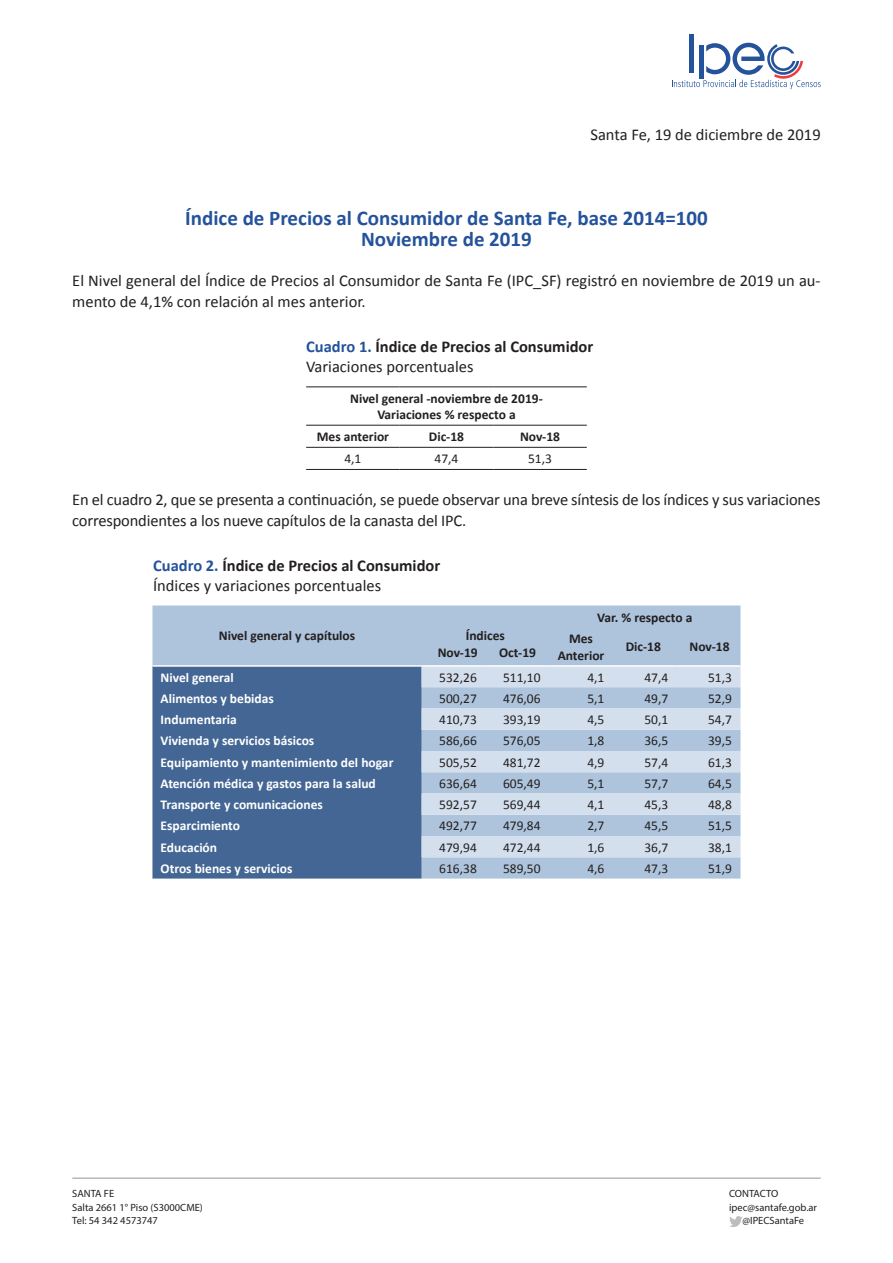
<style>
.page{position:relative;width:893px;height:1263px;background:#fff}
.page>*{position:absolute;margin:0;border:0;box-sizing:border-box;transform-origin:0 0}
.Título{font:700 21px "Calibri";color:#24529b}
.Texto{font:16.5px/21px "Calibri";letter-spacing:-.01em;color:#231f20}
.Cuadros{font:700 16.5px "Calibri";color:#231f20}
.Cuadros-2{font:16.5px "Calibri";color:#231f20}
.Fecha{font:16.5px "Calibri";color:#231f20}
.t1{font:13.5px "Calibri";color:#231f20}
.t2{font:700 13.5px "Calibri";color:#fff}
.t3{font:700 13.5px/16.2px "Calibri";color:#231f20;text-align:center}
.Normal__Web{font:10.5px "Myriad Pro";color:#231f20}
.s1{color:#24529b}
</style>
<div class="page">
<hr style="left:689px;top:34px;width:4px;height:39px;background:#24529b">
<svg style="left:672px;top:43px;width:149px;height:46px"></svg>
<svg style="left:729px;top:1216px;width:13px;height:11px"></svg>
<hr style="left:72px;top:1178px;width:749px;height:1px;background:#939598">
<hr style="left:306px;top:386px;width:94px;height:1px;background:#231f20">
<hr style="left:400px;top:386px;width:93px;height:1px;background:#231f20">
<hr style="left:493px;top:386px;width:94px;height:1px;background:#231f20">
<hr style="left:306px;top:425px;width:94px;height:1px;background:#231f20">
<hr style="left:400px;top:425px;width:93px;height:1px;background:#231f20">
<hr style="left:493px;top:425px;width:94px;height:1px;background:#231f20">
<hr style="left:306px;top:447px;width:94px;height:1px;background:#231f20">
<hr style="left:400px;top:447px;width:93px;height:1px;background:#231f20">
<hr style="left:493px;top:447px;width:94px;height:1px;background:#231f20">
<hr style="left:306px;top:469px;width:94px;height:1px;background:#231f20">
<hr style="left:400px;top:469px;width:93px;height:1px;background:#231f20">
<hr style="left:493px;top:469px;width:94px;height:1px;background:#231f20">
<div style="left:152px;top:605px;width:588px;height:273px;background:#aec4dc"></div>
<div style="left:152px;top:667px;width:270px;height:211px;background:#436694"></div>
<svg style="left:422px;top:667px;width:318px;height:190px;background:#c3d3e5"></svg>
<hr style="left:152px;top:665px;width:270px;height:2px;background:#fff">
<hr style="left:422px;top:665px;width:63px;height:2px;background:#fff">
<hr style="left:485px;top:665px;width:64px;height:2px;background:#fff">
<hr style="left:549px;top:665px;width:64px;height:2px;background:#fff">
<hr style="left:613px;top:665px;width:64px;height:2px;background:#fff">
<hr style="left:677px;top:665px;width:63px;height:2px;background:#fff">
<p class="Fecha" style="left:590px;top:124px;width:232px">Santa Fe, 19 de diciembre de 2019</p>
<p class="Título" style="left:185px;top:204px;width:524px">Índice de Precios al Consumidor de Santa Fe, base 2014=100</p>
<p class="Título" style="left:361px;top:225px;width:172px">Noviembre de 2019</p>
<p class="Texto" style="left:72px;top:270px;width:750px">El Nivel general del Índice de Precios al Consumidor de Santa Fe (IPC_SF) registró en noviembre de 2019 un au&shy;mento de 4,1% con relación al mes anterior.</p>
<p class="Cuadros" style="left:306px;top:336px;width:289px"><span class="s1">Cuadro 1.</span> Índice de Precios al Consumidor</p>
<p class="Cuadros-2" style="left:306px;top:356px;width:169px">Variaciones porcentuales</p>
<p class="t3" style="left:350px;top:390px;width:194px">Nivel general -noviembre de 2019-</p>
<p class="t3" style="left:377px;top:407px;width:140px">Variaciones % respecto a</p>
<p class="t3" style="left:317px;top:429px;width:74px">Mes anterior</p>
<p class="t3" style="left:429px;top:429px;width:37px">Dic-18</p>
<p class="t3" style="left:520px;top:429px;width:42px">Nov-18</p>
<p class="t1" style="left:344px;top:450px;width:19px">4,1</p>
<p class="t1" style="left:435px;top:450px;width:25px">47,4</p>
<p class="t1" style="left:528px;top:450px;width:25px">51,3</p>
<p class="Texto" style="left:72px;top:489px;width:750px">En el cuadro 2, que se presenta a continuación, se puede observar una breve síntesis de los índices y sus variaciones correspondientes a los nueve capítulos de la canasta del IPC.</p>
<p class="Cuadros" style="left:153px;top:555px;width:289px"><span class="s1">Cuadro 2.</span> Índice de Precios al Consumidor</p>
<p class="Cuadros-2" style="left:153px;top:575px;width:230px">Índices y variaciones porcentuales</p>
<p class="t3" style="left:219px;top:628px;width:138px">Nivel general y capítulos</p>
<p class="t3" style="left:466px;top:628px;width:41px">Índices</p>
<p class="t3" style="left:438px;top:644px;width:42px">Nov-19</p>
<p class="t3" style="left:499px;top:644px;width:38px">Oct-19</p>
<p class="t3" style="left:597px;top:609px;width:97px">Var. % respecto a</p>
<p class="t3" style="left:558px;top:631px;width:48px">Mes<br>Anterior</p>
<p class="t3" style="left:626px;top:639px;width:37px">Dic-18</p>
<p class="t3" style="left:689px;top:639px;width:42px">Nov-18</p>
<p class="t2" style="left:161px;top:669px;width:75px">Nivel general</p>
<p class="t1" style="left:439px;top:669px;width:39px">532,26</p>
<p class="t1" style="left:503px;top:669px;width:39px">511,10</p>
<p class="t1" style="left:587px;top:669px;width:19px">4,1</p>
<p class="t1" style="left:644px;top:669px;width:25px">47,4</p>
<p class="t1" style="left:708px;top:669px;width:25px">51,3</p>
<p class="t2" style="left:161px;top:690px;width:115px">Alimentos y bebidas</p>
<p class="t1" style="left:439px;top:690px;width:39px">500,27</p>
<p class="t1" style="left:503px;top:690px;width:39px">476,06</p>
<p class="t1" style="left:587px;top:690px;width:19px">5,1</p>
<p class="t1" style="left:644px;top:690px;width:25px">49,7</p>
<p class="t1" style="left:708px;top:690px;width:25px">52,9</p>
<p class="t2" style="left:161px;top:711px;width:78px">Indumentaria</p>
<p class="t1" style="left:439px;top:711px;width:39px">410,73</p>
<p class="t1" style="left:503px;top:711px;width:39px">393,19</p>
<p class="t1" style="left:587px;top:711px;width:19px">4,5</p>
<p class="t1" style="left:644px;top:711px;width:25px">50,1</p>
<p class="t1" style="left:708px;top:711px;width:25px">54,7</p>
<p class="t2" style="left:161px;top:732px;width:155px">Vivienda y servicios básicos</p>
<p class="t1" style="left:439px;top:732px;width:39px">586,66</p>
<p class="t1" style="left:503px;top:732px;width:39px">576,05</p>
<p class="t1" style="left:587px;top:732px;width:19px">1,8</p>
<p class="t1" style="left:644px;top:732px;width:25px">36,5</p>
<p class="t1" style="left:708px;top:732px;width:25px">39,5</p>
<p class="t2" style="left:161px;top:753px;width:234px">Equipamiento y mantenimiento del hogar</p>
<p class="t1" style="left:439px;top:754px;width:39px">505,52</p>
<p class="t1" style="left:503px;top:754px;width:39px">481,72</p>
<p class="t1" style="left:587px;top:754px;width:19px">4,9</p>
<p class="t1" style="left:644px;top:754px;width:25px">57,4</p>
<p class="t1" style="left:708px;top:754px;width:25px">61,3</p>
<p class="t2" style="left:161px;top:775px;width:217px">Atención médica y gastos para la salud</p>
<p class="t1" style="left:439px;top:775px;width:39px">636,64</p>
<p class="t1" style="left:503px;top:775px;width:39px">605,49</p>
<p class="t1" style="left:587px;top:775px;width:19px">5,1</p>
<p class="t1" style="left:644px;top:775px;width:25px">57,7</p>
<p class="t1" style="left:708px;top:775px;width:25px">64,5</p>
<p class="t2" style="left:161px;top:796px;width:164px">Transporte y comunicaciones</p>
<p class="t1" style="left:439px;top:796px;width:39px">592,57</p>
<p class="t1" style="left:503px;top:796px;width:39px">569,44</p>
<p class="t1" style="left:587px;top:796px;width:19px">4,1</p>
<p class="t1" style="left:644px;top:796px;width:25px">45,3</p>
<p class="t1" style="left:708px;top:796px;width:25px">48,8</p>
<p class="t2" style="left:161px;top:817px;width:81px">Esparcimiento</p>
<p class="t1" style="left:439px;top:817px;width:39px">492,77</p>
<p class="t1" style="left:503px;top:817px;width:39px">479,84</p>
<p class="t1" style="left:587px;top:817px;width:19px">2,7</p>
<p class="t1" style="left:644px;top:817px;width:25px">45,5</p>
<p class="t1" style="left:708px;top:817px;width:25px">51,5</p>
<p class="t2" style="left:161px;top:839px;width:58px">Educación</p>
<p class="t1" style="left:439px;top:839px;width:39px">479,94</p>
<p class="t1" style="left:503px;top:839px;width:39px">472,44</p>
<p class="t1" style="left:587px;top:839px;width:19px">1,6</p>
<p class="t1" style="left:644px;top:839px;width:25px">36,7</p>
<p class="t1" style="left:708px;top:839px;width:25px">38,1</p>
<p class="t2" style="left:161px;top:860px;width:133px">Otros bienes y servicios</p>
<p class="t1" style="left:439px;top:860px;width:39px">616,38</p>
<p class="t1" style="left:503px;top:860px;width:39px">589,50</p>
<p class="t1" style="left:587px;top:860px;width:19px">4,6</p>
<p class="t1" style="left:644px;top:860px;width:25px">47,3</p>
<p class="t1" style="left:708px;top:860px;width:25px">51,9</p>
<p class="Normal__Web" style="left:72px;top:1187px;width:43px">SANTA FE</p>
<p class="Normal__Web" style="left:72px;top:1201px;width:132px">Salta 2661 1° Piso (S3000CME)</p>
<p class="Normal__Web" style="left:72px;top:1214px;width:87px">Tel: 54 342 4573747</p>
<p class="Normal__Web" style="left:729px;top:1187px;width:51px">CONTACTO</p>
<p class="Normal__Web" style="left:729px;top:1201px;width:89px">ipec@santafe.gob.ar</p>
<p class="Normal__Web" style="left:742px;top:1214px;width:63px">@IPECSantaFe</p>
</div>
